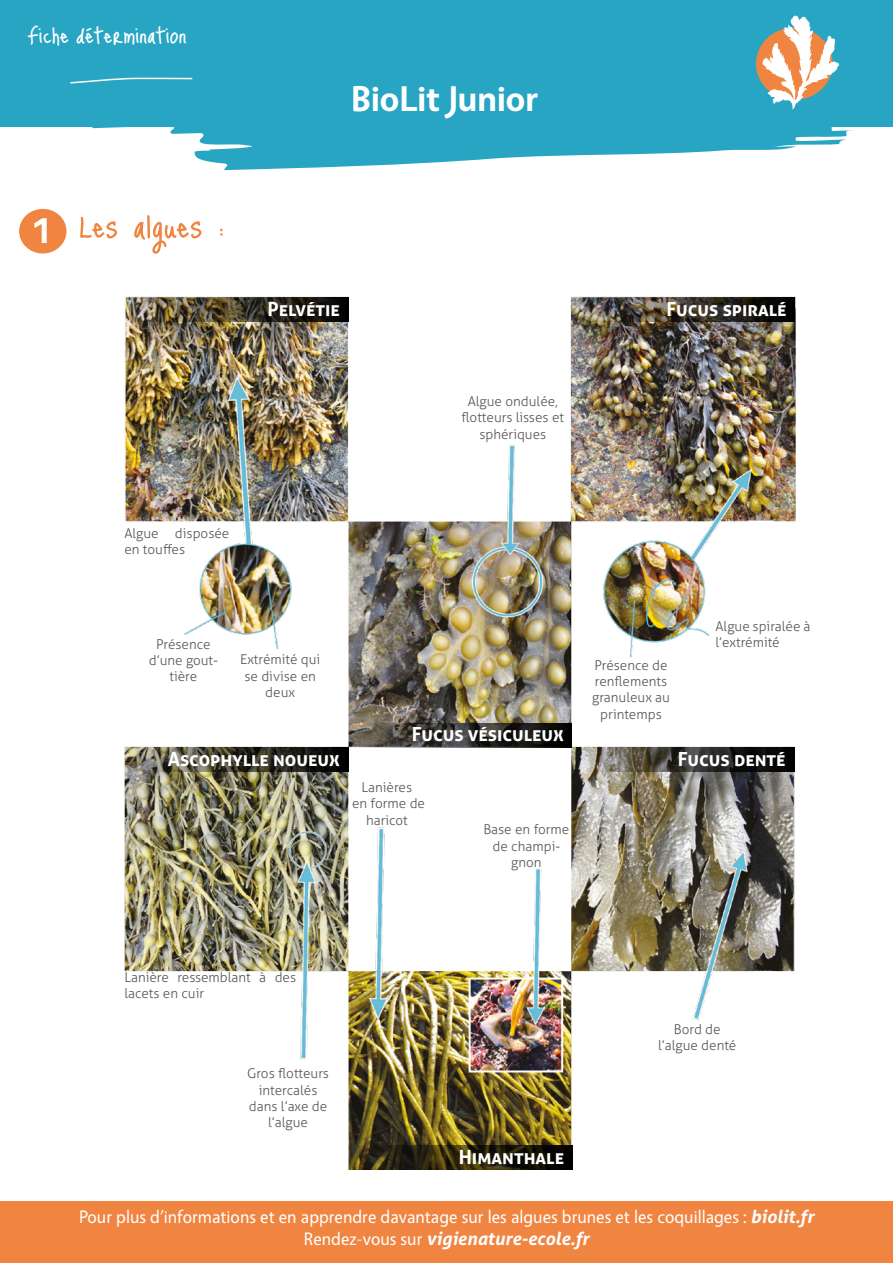
<style>
.page{position:relative;width:893px;height:1263px;background:#fff}
.page>*{position:absolute;margin:0;border:0;box-sizing:border-box;transform-origin:0 0}
.t1{font:52.5px "Just Me Again Down Here";color:#f08441}
.t2{font:700 37.5px "Vegur";color:#fff}
.t3{font:36px "Just Me Again Down Here";color:#fff}
.t4{font:700 36px "Vegur";color:#fff}
.t5{font:700 19.5px "Aller";color:#fff}
.t6{font:18px "Vegur";color:#fff}
.t7{font:italic 700 18px "Aller";color:#fff}
.t8{font:300 13.5px/16.2px "Aller";color:#575756;text-align:center}
.s1{font-family:"Aller";font-weight:700;font-style:italic}
.s2{font-family:"Vegur";font-weight:400;font-style:normal}
</style>
<div class="page">
<img style="left:124px;top:296px;width:672px;height:874px">
<svg style="left:348px;top:1145px;width:224px;height:25px;background:#29230d"></svg>
<svg style="left:570px;top:747px;width:224px;height:25px;background:#45433d"></svg>
<img style="left:124px;top:747px;width:224px;height:25px">
<svg style="left:348px;top:723px;width:224px;height:24px;background:#383531"></svg>
<img style="left:125px;top:297px;width:223px;height:25px">
<img style="left:572px;top:297px;width:223px;height:25px">
<div style="left:0;top:0;width:893px;height:127px;background:#27a5c3"></div>
<svg style="left:92px;top:127px;width:762px;height:43px;fill:#27a5c3"></svg>
<svg style="left:70px;top:77px;width:123px;height:7px"></svg>
<div style="left:756px;top:28px;width:77px;height:72px;background:#f08441;border-radius:50%"></div>
<svg style="left:762px;top:15px;width:77px;height:95px"></svg>
<div style="left:0;top:1201px;width:893px;height:62px;background:#f08441"></div>
<div style="left:19px;top:209px;width:47px;height:44px;background:#f08441;border-radius:50%"></div>
<h3 class="t3" style="left:28px;top:13px;width:161px">Fiche détermination</h3>
<h3 class="t4" style="left:352px;top:79px;width:188px">BioLit Junior</h3>
<h2 class="t2" style="left:31px;top:210px;width:21px">1</h2>
<h1 class="t1" style="left:79px;top:194px;width:146px">Les algues :</h1>
<h3 class="t5" style="left:268px;top:297px;width:74px">Pelvétie</h3>
<h3 class="t5" style="left:667px;top:297px;width:121px">Fucus spiralé</h3>
<p class="t8" style="left:462px;top:393px;width:104px">Algue ondulée, flotteurs lisses et sphériques</p>
<p class="t8" style="left:124px;top:525px;width:107px;text-align:left">Algue disposée en touffes</p>
<p class="t8" style="left:149px;top:636px;width:71px">Présence d’une gout&shy;tière</p>
<p class="t8" style="left:240px;top:651px;width:82px">Extrémité qui se divise en deux</p>
<h3 class="t5" style="left:412px;top:722px;width:154px">Fucus vésiculeux</h3>
<p class="t8" style="left:592px;top:657px;width:79px">Présence de renflements granuleux au printemps</p>
<p class="t8" style="left:715px;top:618px;width:96px;text-align:left">Algue spiralée à l’extrémité</p>
<h3 class="t5" style="left:168px;top:747px;width:174px">Ascophylle noueux</h3>
<h3 class="t5" style="left:678px;top:747px;width:109px">Fucus denté</h3>
<p class="t8" style="left:352px;top:779px;width:74px">Lanières<br>en forme de haricot</p>
<p class="t8" style="left:483px;top:821px;width:88px">Base en forme de champi&shy;gnon</p>
<p class="t8" style="left:124px;top:969px;width:173px;text-align:left">Lanière ressemblant à des lacets en cuir</p>
<p class="t8" style="left:247px;top:1065px;width:83px">Gros flotteurs intercalés dans l’axe de l’algue</p>
<h3 class="t5" style="left:459px;top:1145px;width:107px">Himanthale</h3>
<p class="t8" style="left:658px;top:1021px;width:80px">Bord de l’algue denté</p>
<h3 class="t6" style="left:79px;top:1207px;width:736px">Pour plus d’informations et en apprendre davantage sur les algues brunes et les coquillages : <span class="s1">biolit.fr</span></h3>
<h3 class="t7" style="left:304px;top:1227px;width:287px"><span class="s2">Rendez-vous sur</span> vigienature-ecole.fr</h3>
</div>
